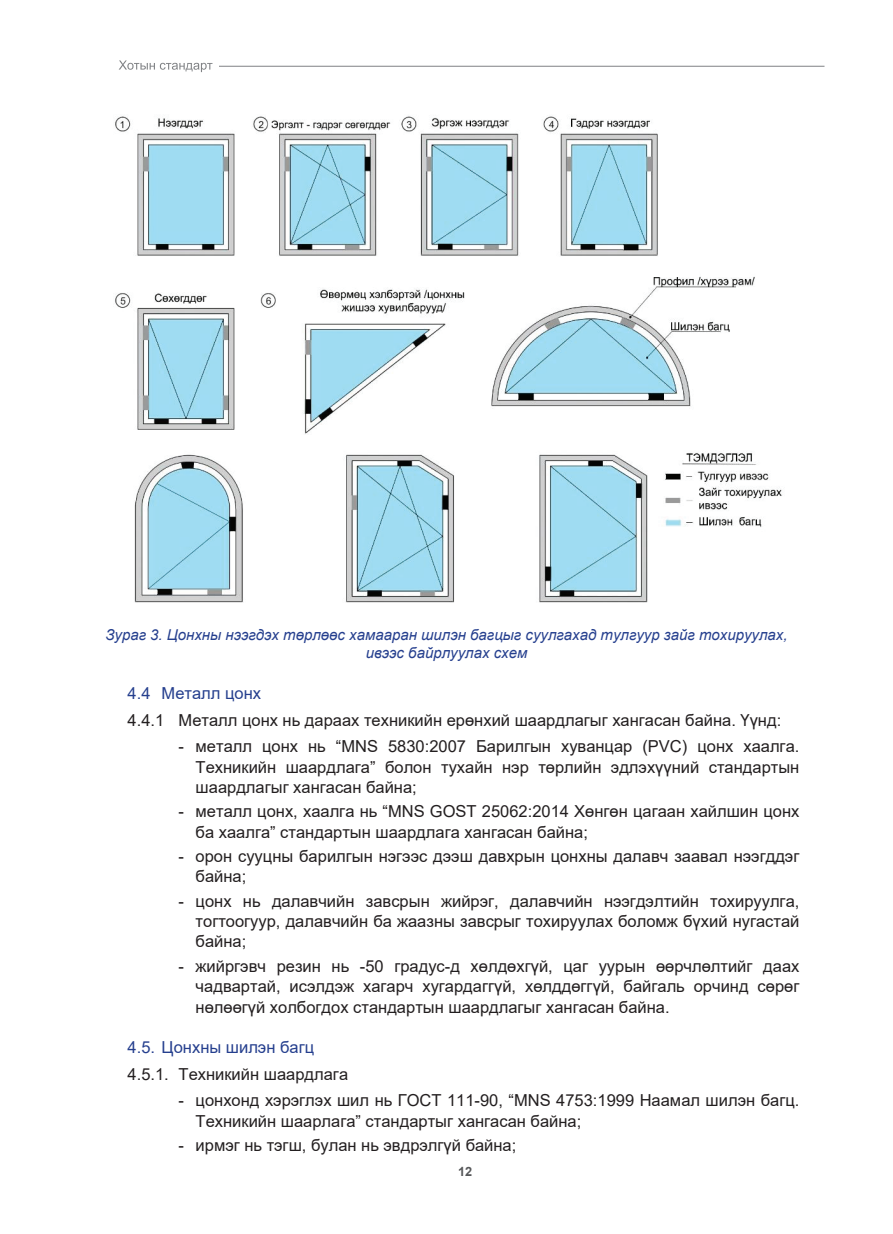
<style>
.page{position:relative;width:893px;height:1234px;background:#fff}
.page>*{position:absolute;margin:0;border:0;box-sizing:border-box;transform-origin:0 0}
.List_Paragraph{font:16.5px/20.2px "Arial";color:#231f20;text-align:justify}
.List_Paragraph-2{font:16.5px "Arial";color:#253f8e}
.zurag{font:italic 15px/18px "Arial";color:#253f8e;text-align:center}
.t1{font:700 12.75px "Mogul Arial";color:#57585a}
</style>
<div class="page">
<svg style="left:119px;top:60px;width:93px;height:12px"></svg>
<hr style="left:219px;top:66px;width:605px;height:1px;background:#808285">
<img style="left:115px;top:116px;width:667px;height:487px">
<p class="zurag" style="left:105px;top:626px;width:684px">Зураг 3. Цонхны нээгдэх төрлөөс хамааран шилэн багцыг суулгахад тулгуур зайг тохируулах, ивээс байрлуулах схем</p>
<p class="List_Paragraph-2" style="left:128px;top:681px;width:135px">4.4 Металл цонх</p>
<p class="List_Paragraph" style="left:128px;top:709px;width:655px">4.4.1 Металл цонх нь дараах техникийн ерөнхий шаардлагыг хангасан байна. Үүнд:</p>
<p class="List_Paragraph" style="left:196px;top:736px;width:605px;text-indent:-17px">- металл цонх нь “MNS 5830:2007 Барилгын хуванцар (PVC) цонх хаалга.<br>Техникийн шаардлага” болон тухайн нэр төрлийн эдлэхүүний стандартын шаардлагыг хангасан байна;</p>
<p class="List_Paragraph" style="left:196px;top:801px;width:605px;text-indent:-17px">- металл цонх, хаалга нь “MNS GOST 25062:2014 Хөнгөн цагаан хайлшин цонх ба хаалга” стандартын шаардлага хангасан байна;</p>
<p class="List_Paragraph" style="left:196px;top:845px;width:605px;text-indent:-17px">- орон сууцны барилгын нэгээс дээш давхрын цонхны далавч заавал нээгддэг байна;</p>
<p class="List_Paragraph" style="left:196px;top:890px;width:605px;text-indent:-17px">- цонх нь далавчийн завсрын жийрэг, далавчийн нээгдэлтийн тохируулга, тогтоогуур, далавчийн ба жаазны завсрыг тохируулах боломж бүхий нугастай байна;</p>
<p class="List_Paragraph" style="left:196px;top:955px;width:605px;text-indent:-17px">- жийргэвч резин нь -50 градус-д хөлдөхгүй, цаг уурын өөрчлөлтийг даах чадвартай, исэлдэж хагарч хугардаггүй, хөлддөггүй, байгаль орчинд сөрөг нөлөөгүй холбогдох стандартын шаардлагыг хангасан байна.</p>
<p class="List_Paragraph-2" style="left:128px;top:1035px;width:188px">4.5. Цонхны шилэн багц</p>
<p class="List_Paragraph" style="left:128px;top:1063px;width:222px">4.5.1. Техникийн шаардлага</p>
<p class="List_Paragraph" style="left:196px;top:1089px;width:605px;text-indent:-17px">- цонхонд хэрэглэх шил нь ГОСТ 111-90, “MNS 4753:1999 Наамал шилэн багц.<br>Техникийн шаарлага” стандартыг хангасан байна;</p>
<p class="List_Paragraph" style="left:179px;top:1134px;width:339px">- ирмэг нь тэгш, булан нь эвдрэлгүй байна;</p>
<p class="t1" style="left:458px;top:1163px;width:16px">12</p>
</div>
